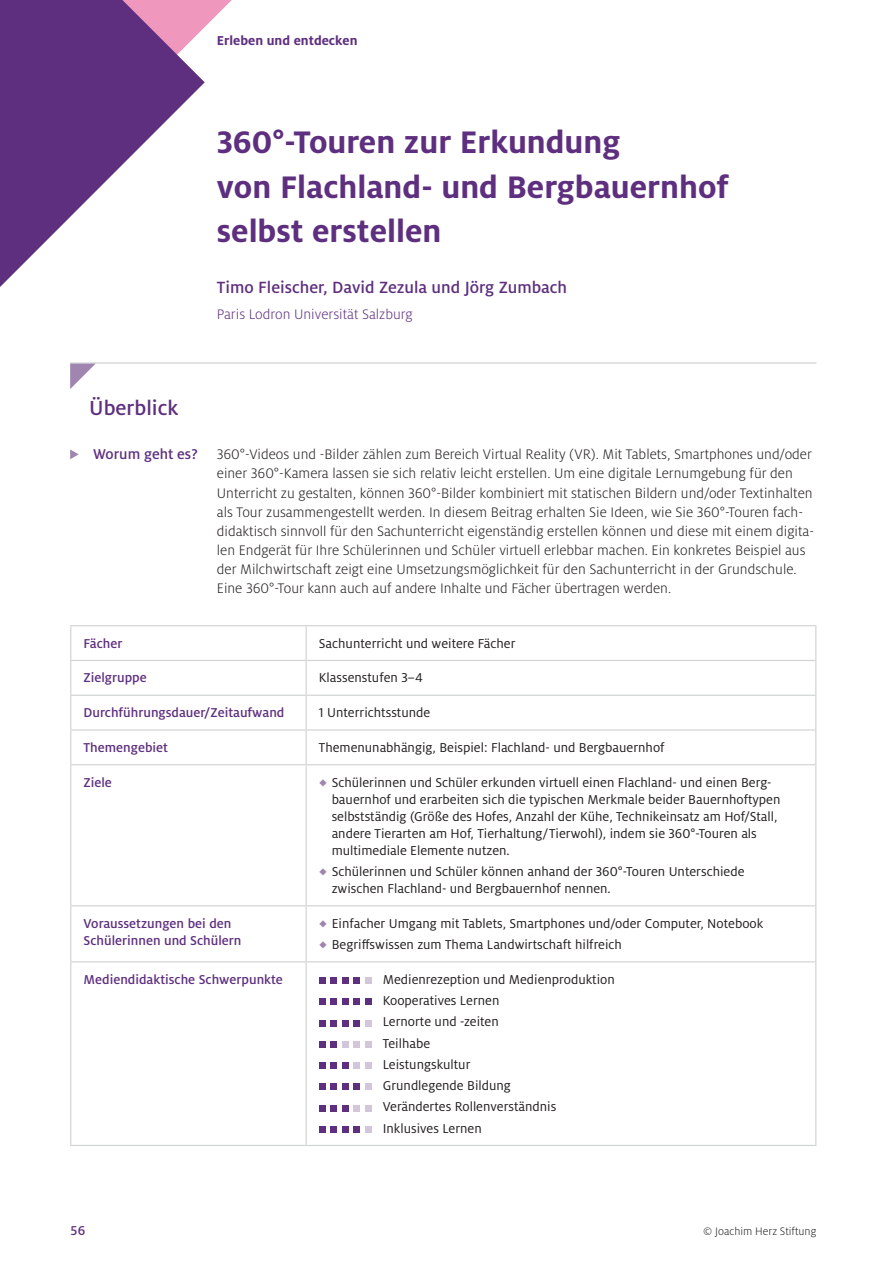
<style>
.page{position:relative;width:893px;height:1263px;background:#fff}
.page>*{position:absolute;margin:0;border:0;box-sizing:border-box;transform-origin:0 0}
.t1{font:700 34.5px/44.7px "Milo OT";color:#5e2f7e}
.t2{font:500 22.5px "Milo OT";color:#5e2f7e}
.t3{font:500 18px "Milo OT";color:#5e2f7e}
.t4{font:500 15.75px "Milo OT";color:#5e2f7e}
.t5{font:300 15.3px/19.2px "Milo OT";color:#231f20}
.t6{font:300 15.3px "Milo OT";color:#5e2f7e}
.t7{font:14.25px/21.3px "Milo OT";color:#231f20}
.t8{font:500 14.25px/17px "Milo OT";color:#5e2f7e}
.t9{font:700 14.25px "Milo OT";color:#5e2f7e}
.t10{font:300 12px "Milo OT";color:#231f20}
</style>
<div class="page">
<svg style="left:205px;top:0;width:27px;height:27px"></svg>
<svg style="left:0;top:0;width:205px;height:287px;fill:#5e2f7e"></svg>
<svg style="left:70px;top:449px;width:9px;height:10px"></svg>
<hr style="left:70px;top:362px;width:746px;height:2px;background:#d1d3d4">
<svg style="left:70px;top:364px;width:25px;height:25px"></svg>
<svg style="left:71px;top:626px;width:744px;height:519px"></svg>
<hr style="left:70px;top:625px;width:236px;height:1px;background:#d1d3d4">
<hr style="left:306px;top:625px;width:64px;height:1px;background:#d1d3d4">
<hr style="left:370px;top:625px;width:446px;height:1px;background:#d1d3d4">
<hr style="left:70px;top:660px;width:236px;height:1px;background:#d1d3d4">
<hr style="left:306px;top:660px;width:64px;height:1px;background:#d1d3d4">
<hr style="left:370px;top:660px;width:446px;height:1px;background:#d1d3d4">
<hr style="left:70px;top:695px;width:236px;height:1px;background:#d1d3d4">
<hr style="left:306px;top:695px;width:64px;height:1px;background:#d1d3d4">
<hr style="left:370px;top:695px;width:446px;height:1px;background:#d1d3d4">
<hr style="left:70px;top:729px;width:236px;height:2px;background:#d1d3d4">
<hr style="left:306px;top:729px;width:64px;height:2px;background:#d1d3d4">
<hr style="left:370px;top:729px;width:446px;height:2px;background:#d1d3d4">
<hr style="left:70px;top:764px;width:236px;height:1px;background:#d1d3d4">
<hr style="left:306px;top:764px;width:64px;height:1px;background:#d1d3d4">
<hr style="left:370px;top:764px;width:446px;height:1px;background:#d1d3d4">
<hr style="left:70px;top:905px;width:236px;height:1px;background:#d1d3d4">
<hr style="left:306px;top:905px;width:64px;height:1px;background:#d1d3d4">
<hr style="left:370px;top:905px;width:446px;height:1px;background:#d1d3d4">
<hr style="left:815px;top:626px;width:1px;height:34px;background:#d1d3d4">
<hr style="left:815px;top:661px;width:1px;height:34px;background:#d1d3d4">
<hr style="left:815px;top:696px;width:1px;height:33px;background:#d1d3d4">
<hr style="left:815px;top:731px;width:1px;height:33px;background:#d1d3d4">
<hr style="left:815px;top:765px;width:1px;height:140px;background:#d1d3d4">
<hr style="left:815px;top:906px;width:1px;height:55px;background:#d1d3d4">
<hr style="left:815px;top:962px;width:1px;height:183px;background:#d1d3d4">
<hr style="left:306px;top:961px;width:64px;height:1px;background:#d1d3d4">
<hr style="left:370px;top:961px;width:446px;height:1px;background:#d1d3d4">
<hr style="left:306px;top:1145px;width:64px;height:1px;background:#d1d3d4">
<hr style="left:370px;top:1145px;width:446px;height:1px;background:#d1d3d4">
<hr style="left:70px;top:626px;width:1px;height:34px;background:#d1d3d4">
<hr style="left:306px;top:626px;width:1px;height:34px;background:#d1d3d4">
<hr style="left:70px;top:661px;width:1px;height:34px;background:#d1d3d4">
<hr style="left:306px;top:661px;width:1px;height:34px;background:#d1d3d4">
<hr style="left:70px;top:696px;width:1px;height:33px;background:#d1d3d4">
<hr style="left:306px;top:696px;width:1px;height:33px;background:#d1d3d4">
<hr style="left:70px;top:731px;width:1px;height:33px;background:#d1d3d4">
<hr style="left:306px;top:731px;width:1px;height:33px;background:#d1d3d4">
<hr style="left:70px;top:765px;width:1px;height:140px;background:#d1d3d4">
<hr style="left:306px;top:765px;width:1px;height:140px;background:#d1d3d4">
<hr style="left:70px;top:906px;width:1px;height:55px;background:#d1d3d4">
<hr style="left:306px;top:906px;width:1px;height:55px;background:#d1d3d4">
<hr style="left:70px;top:961px;width:236px;height:1px;background:#d1d3d4">
<hr style="left:70px;top:962px;width:1px;height:183px;background:#d1d3d4">
<hr style="left:306px;top:962px;width:1px;height:183px;background:#d1d3d4">
<hr style="left:70px;top:1145px;width:236px;height:1px;background:#d1d3d4">
<div style="left:319px;top:977px;width:6px;height:7px;background:#5e2f7e"></div>
<div style="left:330px;top:977px;width:7px;height:7px;background:#5e2f7e"></div>
<div style="left:353px;top:977px;width:7px;height:7px;background:#5e2f7e"></div>
<div style="left:342px;top:977px;width:6px;height:7px;background:#5e2f7e"></div>
<div style="left:365px;top:977px;width:6px;height:7px;background:#d2c7da"></div>
<svg style="left:319px;top:999px;width:6px;height:6px"></svg>
<div style="left:330px;top:999px;width:7px;height:6px;background:#5e2f7e"></div>
<div style="left:353px;top:999px;width:7px;height:6px;background:#5e2f7e"></div>
<svg style="left:342px;top:999px;width:6px;height:6px"></svg>
<svg style="left:365px;top:999px;width:6px;height:6px"></svg>
<svg style="left:319px;top:1020px;width:6px;height:6px"></svg>
<div style="left:330px;top:1020px;width:7px;height:6px;background:#5e2f7e"></div>
<div style="left:353px;top:1020px;width:7px;height:6px;background:#5e2f7e"></div>
<svg style="left:342px;top:1020px;width:6px;height:6px"></svg>
<svg style="left:365px;top:1020px;width:6px;height:6px"></svg>
<div style="left:319px;top:1041px;width:6px;height:7px;background:#5e2f7e"></div>
<div style="left:330px;top:1041px;width:7px;height:7px;background:#5e2f7e"></div>
<div style="left:353px;top:1041px;width:7px;height:7px;background:#d2c7da"></div>
<div style="left:342px;top:1041px;width:6px;height:7px;background:#d2c7da"></div>
<div style="left:365px;top:1041px;width:6px;height:7px;background:#d2c7da"></div>
<div style="left:319px;top:1062px;width:6px;height:7px;background:#5e2f7e"></div>
<div style="left:330px;top:1062px;width:7px;height:7px;background:#5e2f7e"></div>
<div style="left:353px;top:1062px;width:7px;height:7px;background:#d2c7da"></div>
<div style="left:342px;top:1062px;width:6px;height:7px;background:#5e2f7e"></div>
<div style="left:365px;top:1062px;width:6px;height:7px;background:#d2c7da"></div>
<svg style="left:319px;top:1084px;width:6px;height:6px"></svg>
<div style="left:330px;top:1084px;width:7px;height:6px;background:#5e2f7e"></div>
<div style="left:353px;top:1084px;width:7px;height:6px;background:#5e2f7e"></div>
<svg style="left:342px;top:1084px;width:6px;height:6px"></svg>
<svg style="left:365px;top:1084px;width:6px;height:6px"></svg>
<svg style="left:319px;top:1105px;width:6px;height:6px"></svg>
<div style="left:330px;top:1105px;width:7px;height:6px;background:#5e2f7e"></div>
<div style="left:353px;top:1105px;width:7px;height:6px;background:#d2c7da"></div>
<svg style="left:342px;top:1105px;width:6px;height:6px"></svg>
<svg style="left:365px;top:1105px;width:6px;height:6px"></svg>
<div style="left:319px;top:1126px;width:6px;height:7px;background:#5e2f7e"></div>
<div style="left:330px;top:1126px;width:7px;height:7px;background:#5e2f7e"></div>
<div style="left:353px;top:1126px;width:7px;height:7px;background:#5e2f7e"></div>
<div style="left:342px;top:1126px;width:6px;height:7px;background:#5e2f7e"></div>
<div style="left:365px;top:1126px;width:6px;height:7px;background:#d2c7da"></div>
<svg style="left:320px;top:779px;width:16px;height:8px"></svg>
<svg style="left:320px;top:868px;width:16px;height:8px"></svg>
<svg style="left:320px;top:920px;width:16px;height:8px"></svg>
<svg style="left:320px;top:941px;width:16px;height:8px"></svg>
<p class="t9" style="left:217px;top:32px;width:142px">Erleben und entdecken</p>
<h1 class="t1" style="left:217px;top:120px;width:513px">360°-Touren zur Erkundung<br>von Flachland- und Bergbauernhof selbst erstellen</h1>
<p class="t3" style="left:217px;top:278px;width:352px">Timo Fleischer, David Zezula und Jörg Zumbach</p>
<p class="t6" style="left:217px;top:306px;width:197px">Paris Lodron Universität Salzburg</p>
<h2 class="t2" style="left:89px;top:395px;width:90px">Überblick</h2>
<p class="t4" style="left:93px;top:446px;width:106px">Worum geht es?</p>
<p class="t5" style="left:217px;top:445px;width:599px">360°-Videos und -Bilder zählen zum Bereich Virtual Reality (VR). Mit Tablets, Smartphones und/oder einer 360°-Kamera lassen sie sich relativ leicht erstellen. Um eine digitale Lernumgebung für den Unterricht zu gestalten, können 360°-Bilder kombiniert mit statischen Bildern und/oder Textinhalten als Tour zusammengestellt werden. In diesem Beitrag erhalten Sie Ideen, wie Sie 360°-Touren fach&shy;didaktisch sinnvoll für den Sachunterricht eigenständig erstellen können und diese mit einem digita&shy;len Endgerät für Ihre Schülerinnen und Schüler virtuell erlebbar machen. Ein konkretes Beispiel aus der Milchwirtschaft zeigt eine Umsetzungsmöglichkeit für den Sachunterricht in der Grundschule.<br>Eine 360°-Tour kann auch auf andere Inhalte und Fächer übertragen werden.</p>
<p class="t8" style="left:84px;top:635px;width:40px">Fächer</p>
<p class="t7" style="left:319px;top:633px;width:198px">Sachunterricht und weitere Fächer</p>
<p class="t8" style="left:84px;top:669px;width:65px">Zielgruppe</p>
<p class="t7" style="left:319px;top:667px;width:106px">Klassenstufen 3–4</p>
<p class="t8" style="left:84px;top:704px;width:202px">Durchführungsdauer/Zeitaufwand</p>
<p class="t7" style="left:319px;top:702px;width:113px">1 Unterrichtsstunde</p>
<p class="t8" style="left:84px;top:739px;width:86px">Themengebiet</p>
<p class="t7" style="left:319px;top:737px;width:347px">Themenunabhängig, Beispiel: Flachland- und Bergbauernhof</p>
<p class="t8" style="left:84px;top:774px;width:30px">Ziele</p>
<p class="t7" style="left:332px;top:774px;width:450px;line-height:17px">Schülerinnen und Schüler erkunden virtuell einen Flachland- und einen Berg&shy;bauernhof und erarbeiten sich die typischen Merkmale beider Bauernhoftypen selbstständig (Größe des Hofes, Anzahl der Kühe, Technikeinsatz am Hof/Stall, andere Tierarten am Hof, Tierhaltung/Tierwohl), indem sie 360°-Touren als multimediale Elemente nutzen.</p>
<p class="t7" style="left:332px;top:863px;width:414px;line-height:17px">Schülerinnen und Schüler können anhand der 360°-Touren Unterschiede zwischen Flachland- und Bergbauernhof nennen.</p>
<p class="t8" style="left:84px;top:915px;width:159px">Voraussetzungen bei den<br>Schülerinnen und Schülern</p>
<p class="t7" style="left:332px;top:913px;width:433px">Einfacher Umgang mit Tablets, Smartphones und/oder Computer, Notebook<br>Begriffswissen zum Thema Landwirtschaft hilfreich</p>
<p class="t8" style="left:84px;top:971px;width:201px">Mediendidaktische Schwerpunkte</p>
<p class="t7" style="left:383px;top:969px;width:234px">Medienrezeption und Medienproduktion<br>Kooperatives Lernen<br>Lernorte und -zeiten<br>Teilhabe<br>Leistungskultur<br>Grundlegende Bildung<br>Verändertes Rollenverständnis<br>Inklusives Lernen</p>
<p class="t8" style="left:70px;top:1222px;width:17px">56</p>
<p class="t10" style="left:703px;top:1225px;width:115px">© Joachim Herz Stiftung</p>
</div>
